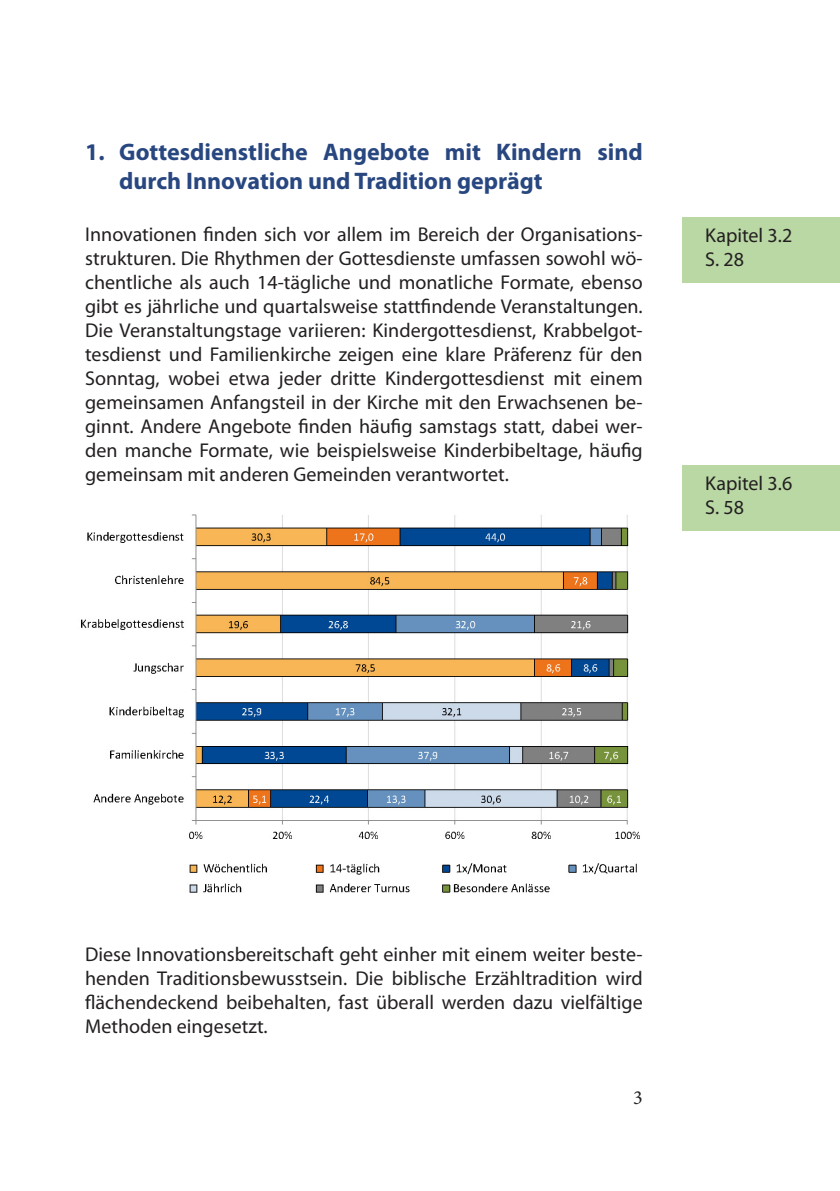
<style>
.page{position:relative;width:840px;height:1191px;background:#fff}
.page>*{position:absolute;margin:0;border:0;box-sizing:border-box;transform-origin:0 0}
.t1{font:700 24px/28.8px "Myriad Pro";color:#284780}
.Fliesstext_1__Zeile{font:20px/24px "Myriad Pro";color:#231f20;text-align:justify}
.Fliesstext{font:20px/24px "Myriad Pro";color:#231f20;text-align:justify}
.Marginalie_rechts{font:20px/24px "Myriad Pro";color:#231f20}
.t2{font:20px "Minion Pro";color:#231f20}
</style>
<div class="page">
<div style="left:682px;top:217px;width:157px;height:65px;background:#b9d8a4"></div>
<div style="left:682px;top:465px;width:157px;height:65px;background:#b9d8a4"></div>
<img style="left:81px;top:514px;width:559px;height:379px">
<p class="t1" style="left:119px;top:136px;width:524px;text-indent:-34px">1. Gottesdienstliche Angebote mit Kindern sind durch Innovation und Tradition geprägt</p>
<p class="Fliesstext_1__Zeile" style="left:85px;top:222px;width:559px">Innovationen finden sich vor allem im Bereich der Organisations&shy;strukturen. Die Rhythmen der Gottesdienste umfassen sowohl wö&shy;chentliche als auch 14-tägliche und monatliche Formate, ebenso gibt es jährliche und quartalsweise stattfindende Veranstaltungen.<br>Die Veranstaltungstage variieren: Kindergottesdienst, Krabbelgot&shy;tesdienst und Familienkirche zeigen eine klare Präferenz für den Sonntag, wobei etwa jeder dritte Kindergottesdienst mit einem gemeinsamen Anfangsteil in der Kirche mit den Erwachsenen be&shy;ginnt. Andere Angebote finden häufig samstags statt, dabei wer&shy;den manche Formate, wie beispielsweise Kinderbibeltage, häufig gemeinsam mit anderen Gemeinden verantwortet.</p>
<p class="Marginalie_rechts" style="left:704px;top:223px;width:88px">Kapitel 3.2<br>S. 28</p>
<p class="Marginalie_rechts" style="left:704px;top:471px;width:88px">Kapitel 3.6<br>S. 58</p>
<p class="Fliesstext" style="left:85px;top:942px;width:559px">Diese Innovationsbereitschaft geht einher mit einem weiter beste&shy;henden Traditionsbewusstsein. Die biblische Erzähltradition wird flächendeckend beibehalten, fast überall werden dazu vielfältige Methoden eingesetzt.</p>
<p class="t2" style="left:632px;top:1084px;width:11px">3</p>
</div>
